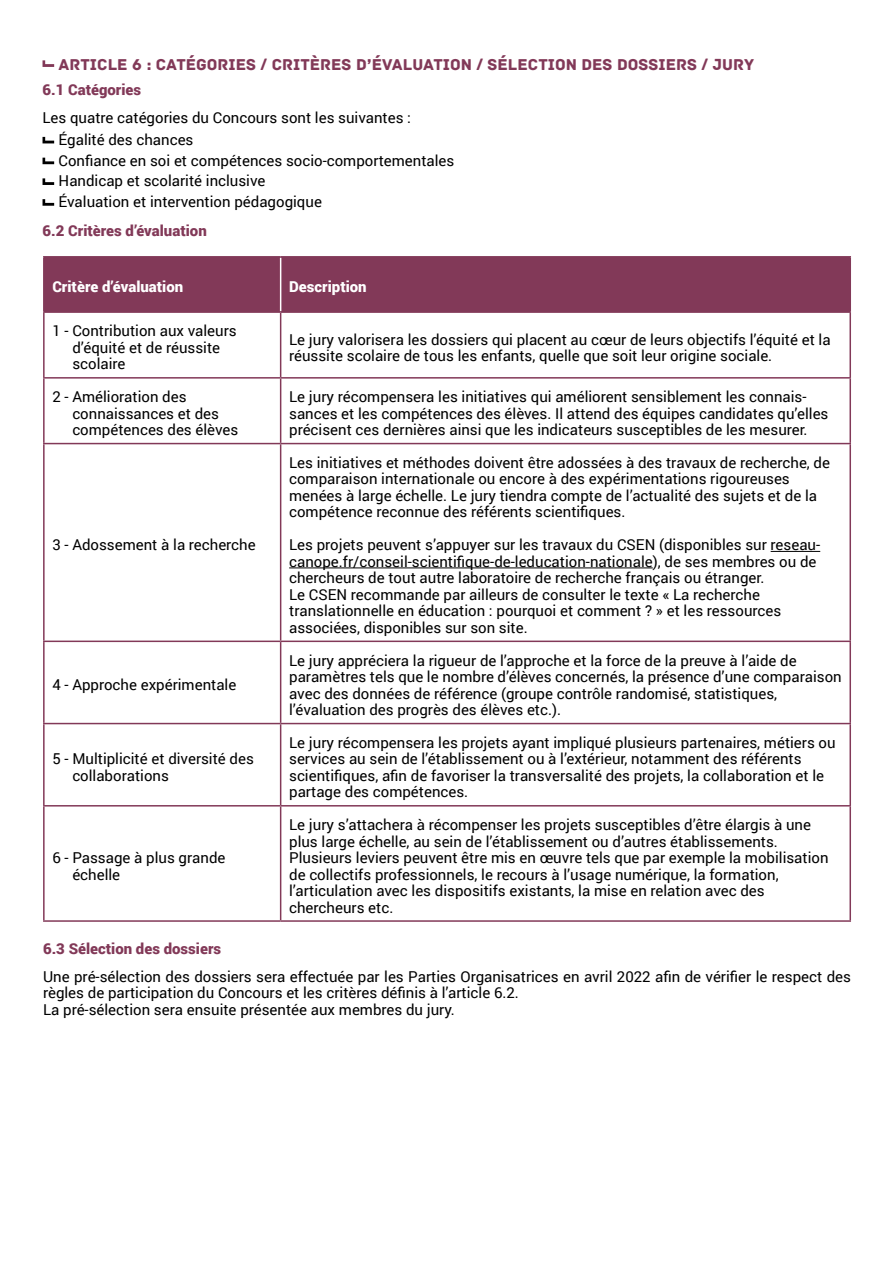
<style>
.page{position:relative;width:893px;height:1263px;background:#fff}
.page>*{position:absolute;margin:0;border:0;box-sizing:border-box;transform-origin:0 0}
.t1{font:16.5px "Archive";color:#823958}
.t2{font:15px/16.5px "Roboto";color:#000}
.t3{font:900 15px "Roboto";color:#823958}
.t4{font:900 15px "Roboto";color:#fff}
</style>
<div class="page">
<svg style="left:43px;top:60px;width:11px;height:7px"></svg>
<svg style="left:43px;top:137px;width:11px;height:6px"></svg>
<svg style="left:43px;top:158px;width:11px;height:6px"></svg>
<svg style="left:43px;top:178px;width:11px;height:7px"></svg>
<svg style="left:43px;top:199px;width:11px;height:7px"></svg>
<div style="left:45px;top:258px;width:804px;height:53px;background:#823958"></div>
<hr style="left:43px;top:313px;width:2px;height:64px;background:#823958">
<hr style="left:280px;top:313px;width:1px;height:64px;background:#823958">
<hr style="left:849px;top:313px;width:2px;height:64px;background:#823958">
<hr style="left:43px;top:377px;width:238px;height:2px;background:#823958">
<hr style="left:43px;top:379px;width:2px;height:64px;background:#823958">
<hr style="left:281px;top:377px;width:570px;height:2px;background:#823958">
<hr style="left:280px;top:379px;width:1px;height:64px;background:#823958">
<hr style="left:849px;top:379px;width:2px;height:64px;background:#823958">
<hr style="left:43px;top:443px;width:238px;height:1px;background:#823958">
<hr style="left:43px;top:444px;width:2px;height:196px;background:#823958">
<hr style="left:281px;top:443px;width:570px;height:1px;background:#823958">
<hr style="left:280px;top:444px;width:1px;height:196px;background:#823958">
<hr style="left:849px;top:444px;width:2px;height:196px;background:#823958">
<hr style="left:43px;top:640px;width:238px;height:2px;background:#823958">
<hr style="left:43px;top:642px;width:2px;height:81px;background:#823958">
<hr style="left:281px;top:640px;width:570px;height:2px;background:#823958">
<hr style="left:280px;top:642px;width:1px;height:81px;background:#823958">
<hr style="left:849px;top:642px;width:2px;height:81px;background:#823958">
<hr style="left:43px;top:723px;width:238px;height:1px;background:#823958">
<hr style="left:43px;top:724px;width:2px;height:81px;background:#823958">
<hr style="left:281px;top:723px;width:570px;height:1px;background:#823958">
<hr style="left:280px;top:724px;width:1px;height:81px;background:#823958">
<hr style="left:849px;top:724px;width:2px;height:81px;background:#823958">
<hr style="left:43px;top:805px;width:238px;height:1px;background:#823958">
<hr style="left:43px;top:806px;width:2px;height:114px;background:#823958">
<hr style="left:281px;top:805px;width:570px;height:1px;background:#823958">
<hr style="left:280px;top:806px;width:1px;height:114px;background:#823958">
<hr style="left:849px;top:806px;width:2px;height:114px;background:#823958">
<hr style="left:43px;top:920px;width:238px;height:2px;background:#823958">
<hr style="left:281px;top:920px;width:570px;height:2px;background:#823958">
<hr style="left:280px;top:258px;width:1px;height:53px;background:#fff">
<hr style="left:43px;top:256px;width:238px;height:2px;background:#823958">
<hr style="left:43px;top:258px;width:2px;height:53px;background:#823958">
<hr style="left:281px;top:256px;width:570px;height:2px;background:#823958">
<hr style="left:849px;top:258px;width:2px;height:53px;background:#823958">
<hr style="left:43px;top:311px;width:238px;height:2px;background:#823958">
<hr style="left:281px;top:311px;width:570px;height:2px;background:#823958">
<hr style="left:771px;top:551px;width:49px;height:1px;background:#000">
<hr style="left:289px;top:567px;width:364px;height:1px;background:#000">
<p class="t1" style="left:59px;top:55px;width:697px">ARTICLE 6 : CATÉGORIES / CRITÈRES D’ÉVALUATION / SÉLECTION DES DOSSIERS / JURY</p>
<p class="t3" style="left:43px;top:79px;width:100px">6.1 Catégories</p>
<p class="t2" style="left:59px;top:106px;width:354px;line-height:22.2px;text-indent:-16px">Les quatre catégories du Concours sont les suivantes :<br>Égalité des chances</p>
<p class="t2" style="left:59px;top:149px;width:397px;line-height:20.7px">Confiance en soi et compétences socio-comportementales<br>Handicap et scolarité inclusive<br>Évaluation et intervention pédagogique</p>
<p class="t3" style="left:43px;top:221px;width:166px">6.2 Critères d’évaluation</p>
<p class="t4" style="left:52px;top:276px;width:132px">Critère d’évaluation</p>
<p class="t4" style="left:289px;top:276px;width:79px">Description</p>
<p class="t2" style="left:72px;top:322px;width:166px;text-indent:-20px">1 - Contribution aux valeurs d’équité et de réussite scolaire</p>
<p class="t2" style="left:289px;top:330px;width:543px">Le jury valorisera les dossiers qui placent au cœur de leurs objectifs l’équité et la réussite scolaire de tous les enfants, quelle que soit leur origine sociale.</p>
<p class="t2" style="left:72px;top:388px;width:167px;text-indent:-20px">2 - Amélioration des connaissances et des compétences des élèves</p>
<p class="t2" style="left:289px;top:388px;width:541px">Le jury récompensera les initiatives qui améliorent sensiblement les connais&shy;sances et les compétences des élèves. Il attend des équipes candidates qu’elles précisent ces dernières ainsi que les indicateurs susceptibles de les mesurer.</p>
<p class="t2" style="left:52px;top:536px;width:205px">3 - Adossement à la recherche</p>
<p class="t2" style="left:52px;top:676px;width:186px">4 - Approche expérimentale</p>
<p class="t2" style="left:72px;top:750px;width:183px;text-indent:-20px">5 - Multiplicité et diversité des collaborations</p>
<p class="t2" style="left:72px;top:849px;width:155px;text-indent:-20px">6 - Passage à plus grande échelle</p>
<p class="t2" style="left:289px;top:454px;width:542px">Les initiatives et méthodes doivent être adossées à des travaux de recherche, de comparaison internationale ou encore à des expérimentations rigoureuses menées à large échelle. Le jury tiendra compte de l’actualité des sujets et de la compétence reconnue des référents scientifiques.</p>
<p class="t2" style="left:289px;top:536px;width:533px">Les projets peuvent s’appuyer sur les travaux du CSEN (disponibles sur reseau&shy;canope.fr/conseil-scientifique-de-leducation-nationale), de ses membres ou de chercheurs de tout autre laboratoire de recherche français ou étranger.<br>Le CSEN recommande par ailleurs de consulter le texte « La recherche translationnelle en éducation : pourquoi et comment ? » et les ressources associées, disponibles sur son site.</p>
<p class="t2" style="left:289px;top:651px;width:554px">Le jury appréciera la rigueur de l’approche et la force de la preuve à l’aide de paramètres tels que le nombre d’élèves concernés, la présence d’une comparaison avec des données de référence (groupe contrôle randomisé, statistiques, l’évaluation des progrès des élèves etc.).</p>
<p class="t2" style="left:289px;top:734px;width:548px">Le jury récompensera les projets ayant impliqué plusieurs partenaires, métiers ou services au sein de l’établissement ou à l’extérieur, notamment des référents scientifiques, afin de favoriser la transversalité des projets, la collaboration et le partage des compétences.</p>
<p class="t2" style="left:289px;top:816px;width:541px">Le jury s’attachera à récompenser les projets susceptibles d’être élargis à une plus large échelle, au sein de l’établissement ou d’autres établissements.<br>Plusieurs leviers peuvent être mis en œuvre tels que par exemple la mobilisation de collectifs professionnels, le recours à l’usage numérique, la formation, l’articulation avec les dispositifs existants, la mise en relation avec des chercheurs etc.</p>
<p class="t3" style="left:43px;top:938px;width:180px">6.3 Sélection des dossiers</p>
<p class="t2" style="left:43px;top:967px;width:809px">Une pré-sélection des dossiers sera effectuée par les Parties Organisatrices en avril 2022 afin de vérifier le respect des règles de participation du Concours et les critères définis à l’article 6.2.<br>La pré-sélection sera ensuite présentée aux membres du jury.</p>
</div>
